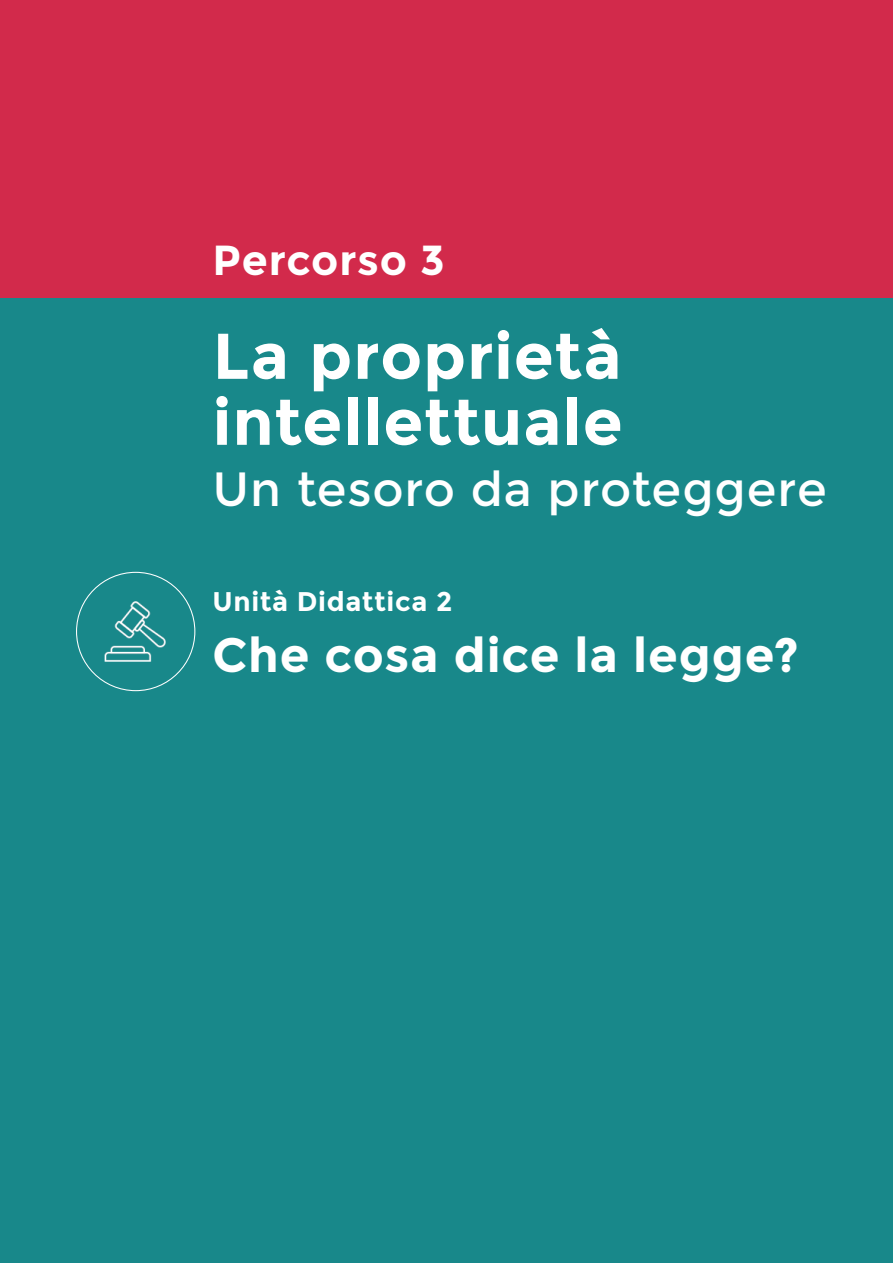
<style>
.page{position:relative;width:893px;height:1263px;background:#fff}
.page>*{position:absolute;margin:0;border:0;box-sizing:border-box;transform-origin:0 0}
.t1{font:700 64.5px/66px "Montserrat";letter-spacing:.015em;color:#fff}
.t2{font:48px "Montserrat";letter-spacing:.015em;color:#fff}
.t3{font:700 48px "Montserrat";letter-spacing:.02em;color:#fff}
.t4{font:700 42px "Montserrat";letter-spacing:.015em;color:#fff}
.t5{font:700 27px "Montserrat";letter-spacing:.025em;color:#fff}
</style>
<div class="page">
<div style="left:0;top:298px;width:893px;height:965px;background:#18888a"></div>
<div style="left:0;top:0;width:893px;height:298px;background:#d22a4b"></div>
<img style="left:104px;top:601px;width:62px;height:61px">
<p class="t4" style="left:213px;top:235px;width:234px">Percorso 3</p>
<p class="t1" style="left:213px;top:323px;width:411px">La proprietà intellettuale</p>
<p class="t2" style="left:213px;top:461px;width:615px">Un tesoro da proteggere</p>
<p class="t5" style="left:213px;top:585px;width:241px">Unità Didattica 2</p>
<p class="t3" style="left:213px;top:626px;width:588px">Che cosa dice la legge?</p>
</div>
